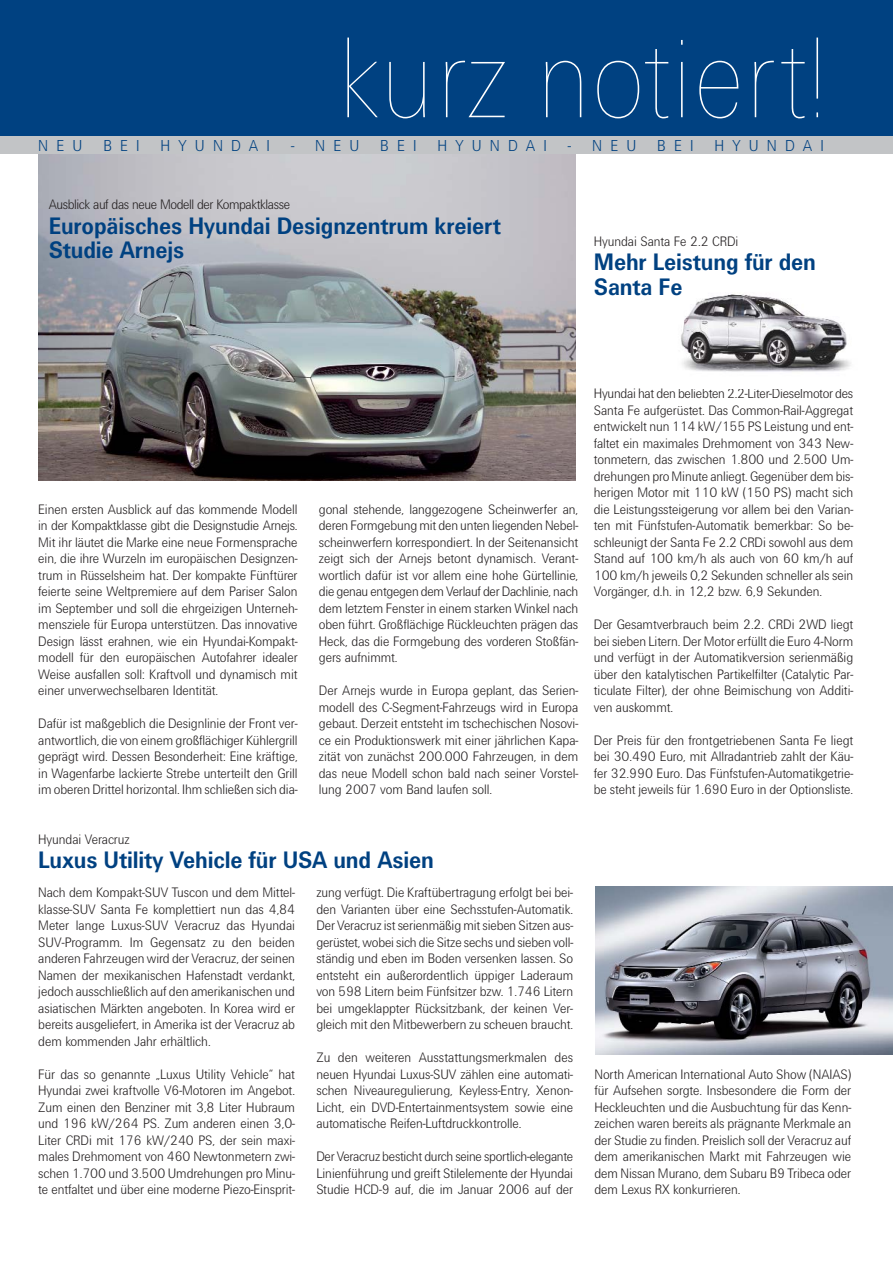
<style>
.page{position:relative;width:893px;height:1263px;background:#fff}
.page>*{position:absolute;margin:0;border:0;box-sizing:border-box;transform-origin:0 0}
.t1{font:100 119.4px "Hyundai Sans";color:#fff}
.t2{font:700 24.75px/24.8px "Hyundai Sans";letter-spacing:-.005em;color:#004181}
.t3{font:300 16.5px "Hyundai Sans";letter-spacing:.495em;color:#004181}
.t4{font:300 14.25px/16.5px "Hyundai Sans";letter-spacing:-.005em;color:#231f20;text-align:justify}
.t5{font:300 14.25px "Hyundai Sans";letter-spacing:-.03em;color:#231f20}
</style>
<div class="page">
<img style="left:38px;top:153px;width:537px;height:327px">
<div style="left:0;top:0;width:893px;height:137px;background:#004181"></div>
<div style="left:0;top:136px;width:893px;height:17px;background:#c2c4c6"></div>
<img style="left:595px;top:886px;width:298px;height:168px">
<img style="left:681px;top:294px;width:170px;height:78px">
<h1 class="t1" style="left:337px;top:38px;width:492px">kurz notiert!</h1>
<p class="t3" style="left:38px;top:140px;width:46px">NEU</p>
<p class="t3" style="left:103px;top:140px;width:38px">BEI</p>
<p class="t3" style="left:161px;top:140px;width:111px">HYUNDAI</p>
<p class="t3" style="left:291px;top:140px;width:70px">- NEU</p>
<p class="t3" style="left:380px;top:140px;width:38px">BEI</p>
<p class="t3" style="left:437px;top:140px;width:111px">HYUNDAI</p>
<p class="t3" style="left:568px;top:140px;width:70px">- NEU</p>
<p class="t3" style="left:657px;top:140px;width:38px">BEI</p>
<p class="t3" style="left:714px;top:140px;width:111px">HYUNDAI</p>
<p class="t5" style="left:49px;top:199px;width:243px">Ausblick auf das neue Modell der Kompaktklasse</p>
<h2 class="t2" style="left:49px;top:214px;width:454px">Europäisches Hyundai Designzentrum kreiert<br>Studie Arnejs</h2>
<p class="t4" style="left:594px;top:234px;width:146px">Hyundai Santa Fe 2.2 CRDi</p>
<h2 class="t2" style="left:594px;top:251px;width:224px">Mehr Leistung für den<br>Santa Fe</h2>
<p class="t4" style="left:38px;top:502px;width:261px">Einen ersten Ausblick auf das kommende Modell in der Kompaktklasse gibt die Designstudie Arnejs.<br>Mit ihr läutet die Marke eine neue Formensprache ein, die ihre Wurzeln im europäischen Designzen&shy;trum in Rüsselsheim hat. Der kompakte Fünftürer feierte seine Weltpremiere auf dem Pariser Salon im September und soll die ehrgeizigen Unterneh&shy;mensziele für Europa unterstützen. Das innovative Design lässt erahnen, wie ein Hyundai-Kompakt&shy;modell für den europäischen Autofahrer idealer Weise ausfallen soll: Kraftvoll und dynamisch mit einer unverwechselbaren Identität.</p>
<p class="t4" style="left:38px;top:717px;width:261px">Dafür ist maßgeblich die Designlinie der Front ver&shy;antwortlich, die von einem großflächiger Kühlergrill geprägt wird. Dessen Besonderheit: Eine kräftige, in Wagenfarbe lackierte Strebe unterteilt den Grill im oberen Drittel horizontal. Ihm schließen sich dia-</p>
<p class="t4" style="left:319px;top:502px;width:261px">gonal stehende, langgezogene Scheinwerfer an, deren Formgebung mit den unten liegenden Nebel&shy;scheinwerfern korrespondiert. In der Seitenansicht zeigt sich der Arnejs betont dynamisch. Verant&shy;wortlich dafür ist vor allem eine hohe Gürtellinie, die genau entgegen dem Verlauf der Dachlinie, nach dem letztem Fenster in einem starken Winkel nach oben führt. Großflächige Rückleuchten prägen das Heck, das die Formgebung des vorderen Stoßfän&shy;gers aufnimmt.</p>
<p class="t4" style="left:319px;top:684px;width:261px">Der Arnejs wurde in Europa geplant, das Serien&shy;modell des C-Segment-Fahrzeugs wird in Europa gebaut. Derzeit entsteht im tschechischen Nosovi&shy;ce ein Produktionswerk mit einer jährlichen Kapa&shy;zität von zunächst 200.000 Fahrzeugen, in dem das neue Modell schon bald nach seiner Vorstel&shy;lung 2007 vom Band laufen soll.</p>
<p class="t4" style="left:38px;top:832px;width:93px">Hyundai Veracruz</p>
<h2 class="t2" style="left:38px;top:849px;width:397px">Luxus Utility Vehicle für USA und Asien</h2>
<p class="t4" style="left:38px;top:886px;width:258px">Nach dem Kompakt-SUV Tuscon und dem Mittel&shy;klasse-SUV Santa Fe komplettiert nun das 4,84<br>Meter lange Luxus-SUV Veracruz das Hyundai SUV-Programm. Im Gegensatz zu den beiden anderen Fahrzeugen wird der Veracruz, der seinen Namen der mexikanischen Hafenstadt verdankt, jedoch ausschließlich auf den amerikanischen und asiatischen Märkten angeboten. In Korea wird er bereits ausgeliefert, in Amerika ist der Veracruz ab dem kommenden Jahr erhältlich.</p>
<p class="t4" style="left:38px;top:1067px;width:258px">Für das so genannte „Luxus Utility Vehicle“ hat Hyundai zwei kraftvolle V6-Motoren im Angebot.<br>Zum einen den Benziner mit 3,8 Liter Hubraum und 196 kW/264 PS. Zum anderen einen 3,0- Liter CRDi mit 176 kW/240 PS, der sein maxi&shy;males Drehmoment von 460 Newtonmetern zwi&shy;schen 1.700 und 3.500 Umdrehungen pro Minu&shy;te entfaltet und über eine moderne Piezo-Einsprit-</p>
<p class="t4" style="left:316px;top:886px;width:258px">zung verfügt. Die Kraftübertragung erfolgt bei bei&shy;den Varianten über eine Sechsstufen-Automatik.<br>Der Veracruz ist serienmäßig mit sieben Sitzen aus&shy;gerüstet, wobei sich die Sitze sechs und sieben voll&shy;ständig und eben im Boden versenken lassen. So entsteht ein außerordentlich üppiger Laderaum von 598 Litern beim Fünfsitzer bzw. 1.746 Litern bei umgeklappter Rücksitzbank, der keinen Ver&shy;gleich mit den Mitbewerbern zu scheuen braucht.</p>
<p class="t4" style="left:316px;top:1051px;width:258px">Zu den weiteren Ausstattungsmerkmalen des neuen Hyundai Luxus-SUV zählen eine automati&shy;schen Niveauregulierung, Keyless-Entry, Xenon-Licht, ein DVD-Entertainmentsystem sowie eine automatische Reifen-Luftdruckkontrolle.</p>
<p class="t4" style="left:316px;top:1150px;width:258px">Der Veracruz besticht durch seine sportlich-elegante Linienführung und greift Stilelemente der Hyundai Studie HCD-9 auf, die im Januar 2006 auf der</p>
<p class="t4" style="left:594px;top:387px;width:261px">Hyundai hat den beliebten 2.2-Liter-Dieselmotor des Santa Fe aufgerüstet. Das Common-Rail-Aggregat entwickelt nun 114 kW/155 PS Leistung und ent&shy;faltet ein maximales Drehmoment von 343 New&shy;tonmetern, das zwischen 1.800 und 2.500 Um&shy;drehungen pro Minute anliegt. Gegenüber dem bis&shy;herigen Motor mit 110 kW (150 PS) macht sich die Leistungssteigerung vor allem bei den Varian&shy;ten mit Fünfstufen-Automatik bemerkbar: So be&shy;schleunigt der Santa Fe 2.2 CRDi sowohl aus dem Stand auf 100 km/h als auch von 60 km/h auf 100 km/h jeweils 0,2 Sekunden schneller als sein Vorgänger, d.h. in 12,2 bzw. 6,9 Sekunden.</p>
<p class="t4" style="left:594px;top:618px;width:261px">Der Gesamtverbrauch beim 2.2. CRDi 2WD liegt bei sieben Litern. Der Motor erfüllt die Euro 4-Norm und verfügt in der Automatikversion serienmäßig über den katalytischen Partikelfilter (Catalytic Par&shy;ticulate Filter), der ohne Beimischung von Additi&shy;ven auskommt.</p>
<p class="t4" style="left:594px;top:733px;width:261px">Der Preis für den frontgetriebenen Santa Fe liegt bei 30.490 Euro, mit Allradantrieb zahlt der Käu&shy;fer 32.990 Euro. Das Fünfstufen-Automatikgetrie&shy;be steht jeweils für 1.690 Euro in der Optionsliste.</p>
<p class="t4" style="left:594px;top:1067px;width:258px">North American International Auto Show (NAIAS) für Aufsehen sorgte. Insbesondere die Form der Heckleuchten und die Ausbuchtung für das Kenn&shy;zeichen waren bereits als prägnante Merkmale an der Studie zu finden. Preislich soll der Veracruz auf dem amerikanischen Markt mit Fahrzeugen wie dem Nissan Murano, dem Subaru B9 Tribeca oder dem Lexus RX konkurrieren.</p>
</div>
